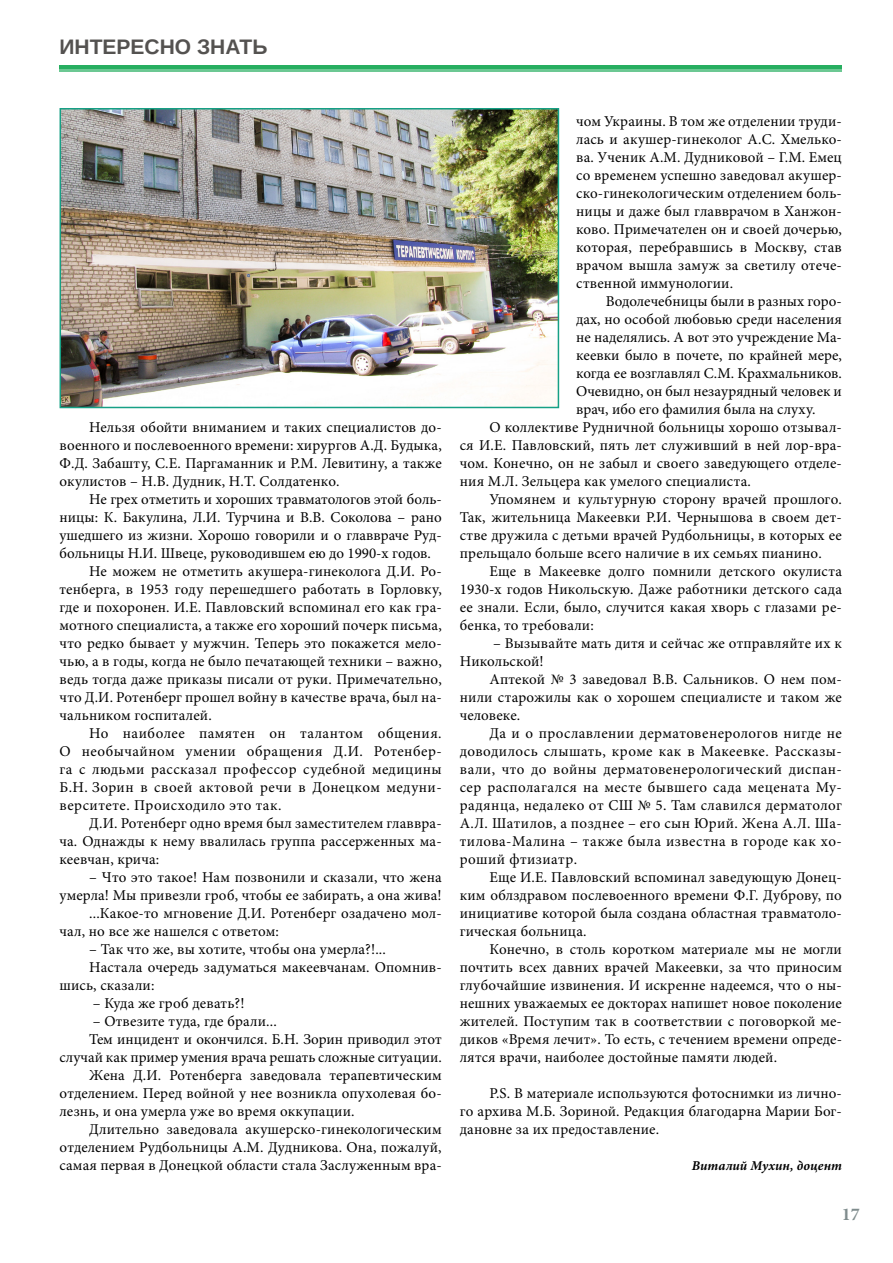
<style>
.page{position:relative;width:893px;height:1263px;background:#fff}
.page>*{position:absolute;margin:0;border:0;box-sizing:border-box;transform-origin:0 0}
.t1{font:700 21px "Arimo";color:#545250}
.t2{font:700 18px "Minion Pro";color:#7f8c8d}
.t3{font:15px/18px "Minion Pro";letter-spacing:.01em;color:#000;text-align:justify}
.t4{font:15px "Minion Pro";letter-spacing:.03em;color:#000}
.t5{font:italic 700 13.5px "Minion Pro";letter-spacing:.01em;color:#000}
</style>
<div class="page">
<div style="left:60px;top:65px;width:782px;height:5px;background:#27ae60"></div>
<hr style="left:60px;top:70px;width:782px;height:2px;background:#6cc893">
<img style="left:63px;top:111px;width:493px;height:294px">
<div style="left:60px;top:108px;width:499px;height:300px;border:2px solid #16a085"></div>
<h1 class="t1" style="left:60px;top:32px;width:209px">ИНТЕРЕСНО ЗНАТЬ</h1>
<p class="t3" style="left:60px;top:418px;width:384px;text-indent:30px">Нельзя обойти вниманием и таких специалистов до&shy;военного и послевоенного времени: хирургов А.Д. Будыка, Ф.Д. Забашту, С.Е. Паргаманник и Р.М. Левитину, а также окулистов – Н.В. Дудник, Н.Т. Солдатенко.</p>
<p class="t3" style="left:89px;top:490px;width:354px">Не грех отметить и хороших травматологов этой боль-</p>
<p class="t3" style="left:60px;top:508px;width:384px">ницы: К. Бакулина, Л.И. Турчина и В.В. Соколова – рано</p>
<p class="t3" style="left:60px;top:526px;width:384px">ушедшего из жизни. Хорошо говорили и о главвраче Руд-</p>
<p class="t3" style="left:60px;top:544px;width:373px">больницы Н.И. Швеце, руководившем ею до 1990-х годов.</p>
<p class="t3" style="left:89px;top:562px;width:354px">Не можем не отметить акушера-гинеколога Д.И. Ро-</p>
<p class="t3" style="left:60px;top:580px;width:384px">тенберга, в 1953 году перешедшего работать в Горловку,</p>
<p class="t3" style="left:60px;top:598px;width:384px">где и похоронен. И.Е. Павловский вспоминал его как гра-</p>
<p class="t3" style="left:60px;top:616px;width:384px">мотного специалиста, а также его хороший почерк письма,</p>
<p class="t3" style="left:60px;top:634px;width:384px">что редко бывает у мужчин. Теперь это покажется мело-</p>
<p class="t3" style="left:60px;top:652px;width:384px">чью, а в годы, когда не было печатающей техники – важно,</p>
<p class="t3" style="left:60px;top:670px;width:384px">ведь тогда даже приказы писали от руки. Примечательно,</p>
<p class="t3" style="left:60px;top:688px;width:384px">что Д.И. Ротенберг прошел войну в качестве врача, был на-</p>
<p class="t3" style="left:60px;top:706px;width:154px">чальником госпиталей.</p>
<p class="t4" style="left:89px;top:723px;width:354px">Но наиболее памятен он талантом общения.</p>
<p class="t4" style="left:60px;top:741px;width:384px">О необычайном умении обращения Д.И. Ротенбер-</p>
<p class="t4" style="left:60px;top:759px;width:384px">га с людьми рассказал профессор судебной медицины</p>
<p class="t4" style="left:60px;top:777px;width:384px">Б.Н. Зорин в своей актовой речи в Донецком медуни-</p>
<p class="t4" style="left:60px;top:795px;width:223px">верситете. Происходило это так.</p>
<p class="t3" style="left:89px;top:814px;width:354px">Д.И. Ротенберг одно время был заместителем главвра-</p>
<p class="t3" style="left:60px;top:832px;width:384px">ча. Однажды к нему ввалилась группа рассерженных ма-</p>
<p class="t3" style="left:60px;top:850px;width:101px">кеевчан, крича:</p>
<p class="t3" style="left:89px;top:868px;width:354px">– Что это такое! Нам позвонили и сказали, что жена</p>
<p class="t3" style="left:60px;top:886px;width:384px">умерла! Мы привезли гроб, чтобы ее забирать, а она жива!</p>
<p class="t3" style="left:89px;top:904px;width:354px">...Какое-то мгновение Д.И. Ротенберг озадачено мол-</p>
<p class="t3" style="left:60px;top:922px;width:221px">чал, но все же нашелся с ответом:</p>
<p class="t3" style="left:89px;top:940px;width:298px">– Так что же, вы хотите, чтобы она умерла?!...</p>
<p class="t3" style="left:89px;top:958px;width:354px">Настала очередь задуматься макеевчанам. Опомнив-</p>
<p class="t3" style="left:60px;top:976px;width:96px">шись, сказали:</p>
<p class="t3" style="left:93px;top:994px;width:153px">– Куда же гроб девать?!</p>
<p class="t3" style="left:93px;top:1012px;width:185px">– Отвезите туда, где брали...</p>
<p class="t3" style="left:89px;top:1030px;width:354px">Тем инцидент и окончился. Б.Н. Зорин приводил этот</p>
<p class="t3" style="left:60px;top:1048px;width:384px">случай как пример умения врача решать сложные ситуации.</p>
<p class="t3" style="left:89px;top:1066px;width:354px">Жена Д.И. Ротенберга заведовала терапевтическим</p>
<p class="t3" style="left:60px;top:1084px;width:384px">отделением. Перед войной у нее возникла опухолевая бо-</p>
<p class="t3" style="left:60px;top:1102px;width:297px">лезнь, и она умерла уже во время оккупации.</p>
<p class="t3" style="left:89px;top:1120px;width:354px">Длительно заведовала акушерско-гинекологическим</p>
<p class="t3" style="left:60px;top:1138px;width:384px">отделением Рудбольницы А.М. Дудникова. Она, пожалуй,</p>
<p class="t3" style="left:60px;top:1156px;width:384px">самая первая в Донецкой области стала Заслуженным вра-</p>
<p class="t3" style="left:576px;top:112px;width:267px">чом Украины. В том же отделении труди&shy;лась и акушер-гинеколог А.С. Хмелько&shy;ва. Ученик А.М. Дудниковой – Г.М. Емец со временем успешно заведовал акушер&shy;ско-гинекологическим отделением боль&shy;ницы и даже был главврачом в Ханжон&shy;ково. Примечателен он и своей дочерью, которая, перебравшись в Москву, став врачом вышла замуж за светилу отече&shy;ственной иммунологии.</p>
<p class="t3" style="left:606px;top:292px;width:237px">Водолечебницы были в разных горо-</p>
<p class="t3" style="left:576px;top:310px;width:267px">дах, но особой любовью среди населения</p>
<p class="t3" style="left:576px;top:328px;width:267px">не наделялись. А вот это учреждение Ма-</p>
<p class="t3" style="left:576px;top:346px;width:267px">кеевки было в почете, по крайней мере,</p>
<p class="t3" style="left:576px;top:364px;width:267px">когда ее возглавлял С.М. Крахмальников.</p>
<p class="t3" style="left:576px;top:382px;width:267px">Очевидно, он был незаурядный человек и</p>
<p class="t3" style="left:576px;top:400px;width:241px">врач, ибо его фамилия была на слуху.</p>
<p class="t3" style="left:489px;top:418px;width:354px">О коллективе Рудничной больницы хорошо отзывал-</p>
<p class="t3" style="left:460px;top:436px;width:384px">ся И.Е. Павловский, пять лет служивший в ней лор-вра-</p>
<p class="t3" style="left:460px;top:454px;width:384px">чом. Конечно, он не забыл и своего заведующего отделе-</p>
<p class="t3" style="left:460px;top:472px;width:293px">ния М.Л. Зельцера как умелого специалиста.</p>
<p class="t3" style="left:489px;top:490px;width:354px">Упомянем и культурную сторону врачей прошлого.</p>
<p class="t3" style="left:460px;top:508px;width:384px">Так, жительница Макеевки Р.И. Чернышова в своем дет-</p>
<p class="t3" style="left:460px;top:526px;width:384px">стве дружила с детьми врачей Рудбольницы, в которых ее</p>
<p class="t3" style="left:460px;top:544px;width:364px">прельщало больше всего наличие в их семьях пианино.</p>
<p class="t3" style="left:489px;top:562px;width:354px">Еще в Макеевке долго помнили детского окулиста</p>
<p class="t3" style="left:460px;top:580px;width:384px">1930-х годов Никольскую. Даже работники детского сада</p>
<p class="t3" style="left:460px;top:598px;width:384px">ее знали. Если, было, случится какая хворь с глазами ре-</p>
<p class="t3" style="left:460px;top:616px;width:136px">бенка, то требовали:</p>
<p class="t3" style="left:460px;top:634px;width:384px;text-indent:34px">– Вызывайте мать дитя и сейчас же отправляйте их к<br>Никольской!</p>
<p class="t3" style="left:460px;top:670px;width:384px;text-indent:30px">Аптекой № 3 заведовал В.В. Сальников. О нем пом&shy;нили старожилы как о хорошем специалисте и таком же человеке.</p>
<p class="t3" style="left:460px;top:724px;width:384px;text-indent:30px">Да и о прославлении дерматовенерологов нигде не доводилось слышать, кроме как в Макеевке. Рассказы&shy;вали, что до войны дерматовенерологический диспан&shy;сер располагался на месте бывшего сада мецената Му&shy;радянца, недалеко от СШ № 5. Там славился дерматолог А.Л. Шатилов, а позднее – его сын Юрий. Жена А.Л. Ша&shy;тилова-Малина – также была известна в городе как хо&shy;роший фтизиатр.</p>
<p class="t3" style="left:460px;top:868px;width:384px;text-indent:30px">Еще И.Е. Павловский вспоминал заведующую Донец&shy;ким облздравом послевоенного времени Ф.Г. Дуброву, по инициативе которой была создана областная травматоло&shy;гическая больница.</p>
<p class="t3" style="left:460px;top:940px;width:384px;text-indent:30px">Конечно, в столь коротком материале мы не могли почтить всех давних врачей Макеевки, за что приносим глубочайшие извинения. И искренне надеемся, что о ны&shy;нешних уважаемых ее докторах напишет новое поколение жителей. Поступим так в соответствии с поговоркой ме&shy;диков «Время лечит». То есть, с течением времени опреде&shy;лятся врачи, наиболее достойные памяти людей.</p>
<p class="t3" style="left:460px;top:1084px;width:384px;text-indent:30px">P.S. В материале используются фотоснимки из лично&shy;го архива М.Б. Зориной. Редакция благодарна Марии Бог&shy;дановне за их предоставление.</p>
<p class="t5" style="left:692px;top:1156px;width:152px">Виталий Мухин, доцент</p>
<p class="t2" style="left:842px;top:1202px;width:19px">17</p>
</div>
